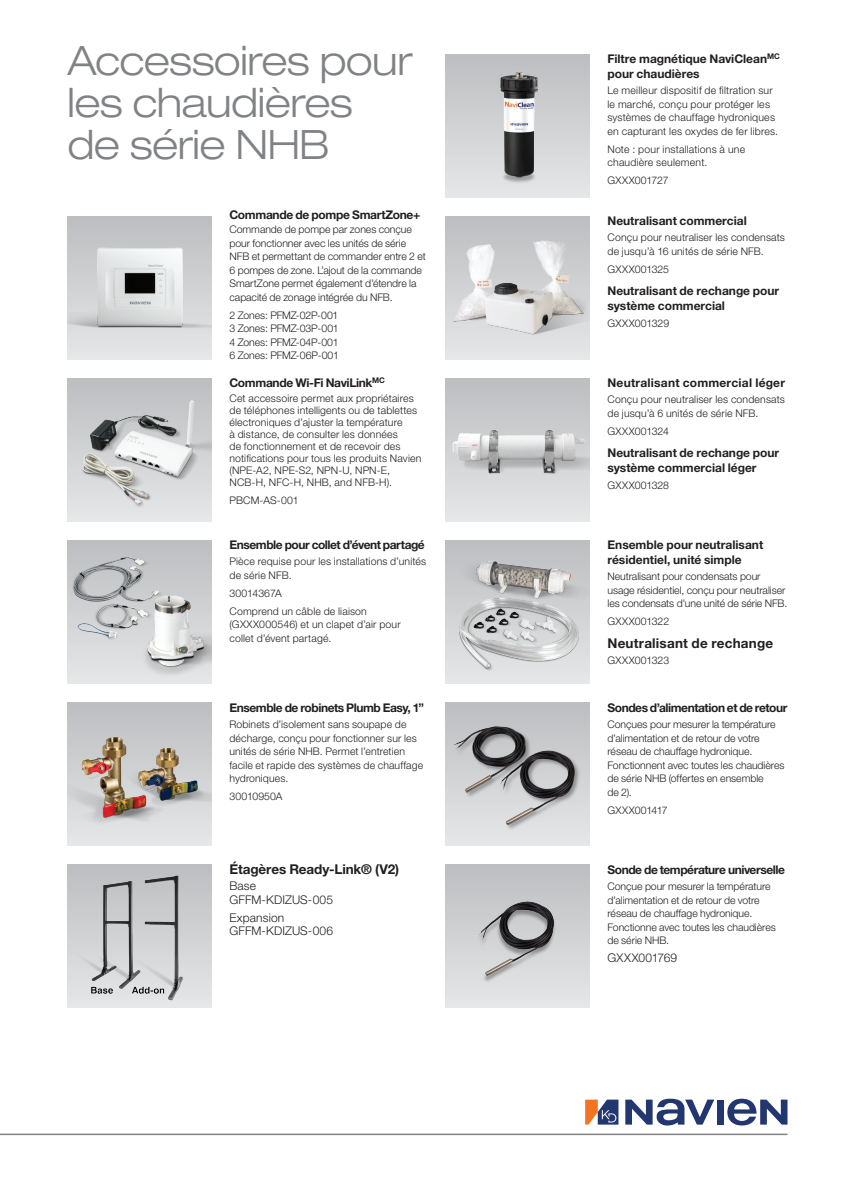
<style>
.page{position:relative;width:855px;height:1188px;background:#fff}
.page>*{position:absolute;margin:0;border:0;box-sizing:border-box;transform-origin:0 0}
.t1{font:300 expanded 40.5px/42px "Helvetica Neue LT Pro";letter-spacing:-.015em;color:#808285}
.t2{font:700 13.5px "Helvetica Neue LT Pro";letter-spacing:-.01em;color:#231f20}
.t3{font:700 13.5px "Helvetica Neue LT Pro";letter-spacing:.01em;color:#231f20}
.t4{font:700 12px/15px "Helvetica Neue LT Pro";letter-spacing:-.005em;color:#231f20}
.t5{font:700 12px "Helvetica Neue LT Pro";letter-spacing:-.04em;color:#231f20}
.t6{font:700 12px "Helvetica Neue LT Pro";letter-spacing:-.035em;color:#231f20}
.t7{font:300 12px/13.5px "Helvetica Neue LT Pro";letter-spacing:.01em;color:#231f20}
.t8{font:700 12px "Helvetica Neue LT Pro";letter-spacing:.02em;color:#231f20}
.t9{font:700 12px "Helvetica Neue LT Pro";letter-spacing:-.025em;color:#231f20}
.t10{font:700 12px "Helvetica Neue LT Pro";letter-spacing:-.03em;color:#231f20}
.t11{font:300 10.5px/13.5px "Helvetica Neue LT Pro";letter-spacing:.005em;color:#231f20}
</style>
<div class="page">
<hr style="left:0;top:1134px;width:788px;height:1px;background:#808285">
<svg style="left:585px;top:1100px;width:33px;height:25px"></svg>
<div style="left:717px;top:1100px;width:7px;height:25px;background:#223670"></div>
<svg style="left:625px;top:1099px;width:89px;height:27px"></svg>
<svg style="left:727px;top:1099px;width:60px;height:27px"></svg>
<div style="left:68px;top:216px;width:144px;height:144px;background:#c1c2c4"></div>
<img style="left:68px;top:247px;width:144px;height:112px">
<img style="left:446px;top:702px;width:144px;height:144px">
<div style="left:446px;top:864px;width:144px;height:144px;background:#e2e3e5"></div>
<img style="left:446px;top:864px;width:144px;height:119px">
<div style="left:68px;top:702px;width:144px;height:144px;background:#c2c3c5"></div>
<img style="left:68px;top:736px;width:144px;height:110px">
<img style="left:68px;top:378px;width:144px;height:144px">
<div style="left:68px;top:540px;width:144px;height:144px;background:#bfc0c3"></div>
<img style="left:68px;top:557px;width:144px;height:127px">
<div style="left:446px;top:54px;width:144px;height:144px;background:linear-gradient(to bottom,#bcbdc0,#e5e6e8)"></div>
<img style="left:486px;top:70px;width:66px;height:124px">
<svg style="left:446px;top:216px;width:144px;height:144px;background:#cecfd1"></svg>
<img style="left:446px;top:227px;width:144px;height:125px">
<svg style="left:446px;top:378px;width:144px;height:144px"></svg>
<img style="left:446px;top:383px;width:144px;height:134px">
<svg style="left:446px;top:540px;width:144px;height:144px"></svg>
<img style="left:446px;top:543px;width:144px;height:138px">
<img style="left:68px;top:864px;width:144px;height:144px">
<h1 class="t1" style="left:68px;top:39px;width:346px">Accessoires pour les chaudières de série NHB</h1>
<p class="t9" style="left:230px;top:207px;width:192px">Commande de pompe SmartZone+</p>
<p class="t11" style="left:230px;top:223px;width:198px">Commande de pompe par zones conçue pour fonctionner avec les unités de série NFB et permettant de commander entre 2 et 6 pompes de zone. L’ajout de la commande SmartZone permet également d’étendre la capacité de zonage intégrée du NFB.</p>
<p class="t11" style="left:230px;top:308px;width:111px;text-align:justify">2 Zones: PFMZ-02P-001<br>3 Zones: PFMZ-03P-001<br>4 Zones: PFMZ-04P-001<br>6 Zones: PFMZ-06P-001</p>
<p class="t10" style="left:230px;top:375px;width:157px">Commande Wi-Fi NaviLink<sup>MC</sup></p>
<p class="t11" style="left:230px;top:392px;width:193px;line-height:12px">Cet accessoire permet aux propriétaires de téléphones intelligents ou de tablettes électroniques d’ajuster la température<br>à distance, de consulter les données<br>de fonctionnement et de recevoir des notifications pour tous les produits Navien (NPE-A2, NPE-S2, NPN-U, NPN-E, NCB-H, NFC-H, NHB, and NFB-H).</p>
<p class="t11" style="left:230px;top:493px;width:71px">PBCM-AS-001</p>
<p class="t5" style="left:230px;top:537px;width:197px">Ensemble pour collet d’évent partagé</p>
<p class="t11" style="left:230px;top:554px;width:198px">Pièce requise pour les installations d’unités de série NFB.</p>
<p class="t11" style="left:230px;top:584px;width:139px;line-height:18px">30014367A<br>Comprend un câble de liaison</p>
<p class="t11" style="left:230px;top:617px;width:173px">(GXXX000546) et un clapet d’air pour collet d’évent partagé.</p>
<p class="t6" style="left:230px;top:700px;width:196px">Ensemble de robinets Plumb Easy, 1”</p>
<p class="t11" style="left:230px;top:717px;width:195px">Robinets d’isolement sans soupape de décharge, conçu pour fonctionner sur les unités de série NHB. Permet l’entretien facile et rapide des systèmes de chauffage hydroniques.</p>
<p class="t11" style="left:230px;top:789px;width:55px">30010950A</p>
<p class="t2" style="left:230px;top:860px;width:171px">Étagères Ready-Link® (V2)</p>
<p class="t7" style="left:230px;top:879px;width:105px">Base<br>GFFM-KDIZUS-005</p>
<p class="t7" style="left:230px;top:910px;width:105px">Expansion<br>GFFM-KDIZUS-006</p>
<p class="t4" style="left:608px;top:50px;width:174px">Filtre magnétique NaviClean<sup>MC </sup>pour chaudières</p>
<p class="t11" style="left:608px;top:83px;width:172px">Le meilleur dispositif de filtration sur le marché, conçu pour protéger les systèmes de chauffage hydroniques en capturant les oxydes de fer libres.</p>
<p class="t11" style="left:608px;top:142px;width:139px">Note : pour installations à une chaudière seulement.</p>
<p class="t11" style="left:608px;top:173px;width:63px">GXXX001727</p>
<p class="t4" style="left:608px;top:212px;width:141px">Neutralisant commercial</p>
<p class="t11" style="left:608px;top:230px;width:179px">Conçu pour neutraliser les condensats de jusqu’à 16 unités de série NFB.</p>
<p class="t11" style="left:608px;top:262px;width:63px">GXXX001325</p>
<p class="t4" style="left:608px;top:283px;width:173px">Neutralisant de rechange pour système commercial</p>
<p class="t11" style="left:608px;top:316px;width:63px">GXXX001329</p>
<p class="t8" style="left:608px;top:375px;width:179px">Neutralisant commercial léger</p>
<p class="t11" style="left:608px;top:392px;width:179px">Conçu pour neutraliser les condensats de jusqu’à 6 unités de série NFB.</p>
<p class="t11" style="left:608px;top:424px;width:63px">GXXX001324</p>
<p class="t4" style="left:608px;top:445px;width:173px">Neutralisant de rechange pour système commercial léger</p>
<p class="t11" style="left:608px;top:478px;width:63px">GXXX001328</p>
<p class="t4" style="left:608px;top:536px;width:157px">Ensemble pour neutralisant résidentiel, unité simple</p>
<p class="t11" style="left:608px;top:569px;width:181px">Neutralisant pour condensats pour usage résidentiel, conçu pour neutraliser les condensats d’une unité de série NFB.</p>
<p class="t11" style="left:608px;top:614px;width:63px">GXXX001322</p>
<p class="t3" style="left:608px;top:634px;width:167px">Neutralisant de rechange</p>
<p class="t11" style="left:608px;top:653px;width:63px">GXXX001323</p>
<p class="t5" style="left:608px;top:700px;width:182px">Sondes d’alimentation et de retour</p>
<p class="t11" style="left:608px;top:717px;width:179px">Conçues pour mesurer la température d’alimentation et de retour de votre réseau de chauffage hydronique.<br>Fonctionnent avec toutes les chaudières de série NHB (offertes en ensemble<br>de 2).</p>
<p class="t11" style="left:608px;top:803px;width:62px">GXXX001417</p>
<p class="t6" style="left:608px;top:862px;width:179px">Sonde de température universelle</p>
<p class="t11" style="left:608px;top:879px;width:170px">Conçue pour mesurer la température d’alimentation et de retour de votre réseau de chauffage hydronique.<br>Fonctionne avec toutes les chaudières de série NHB.</p>
<p class="t7" style="left:608px;top:951px;width:71px">GXXX001769</p>
</div>
